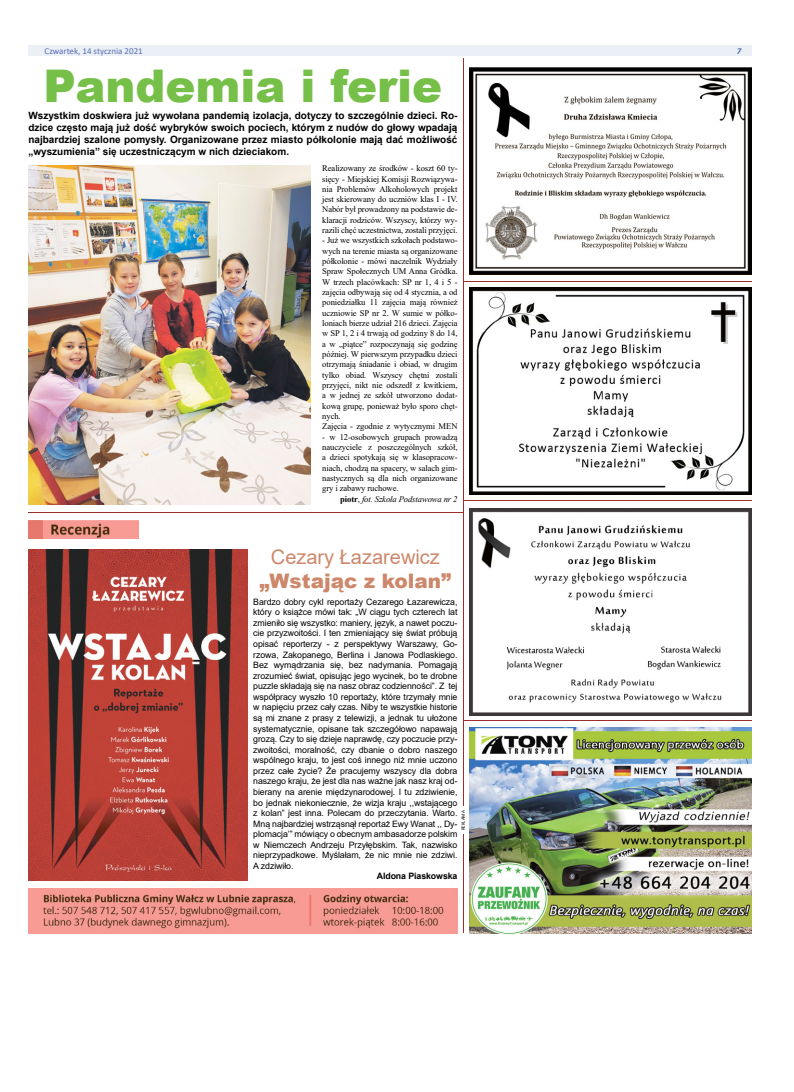
<style>
.page{position:relative;width:794px;height:1092px;background:#fff}
.page>*{position:absolute;margin:0;border:0;box-sizing:border-box;transform-origin:0 0}
.t1{font:900 45px "Arial";color:#76c049}
.t2{font:20px "Arial";color:#cd876a}
.t3{font:900 20px "Arial";color:#cd876a}
.t4{font:700 10px/12px "Arial";color:#000;text-align:justify}
.t5{font:9px "Calibri";color:#5570b6}
.t6{font:italic 700 9px "Calibri";color:#5570b6}
.t7{font:8.8px/10.6px "Arial";letter-spacing:-.01em;color:#000;text-align:justify}
.t8{font:700 8.8px "Arial";letter-spacing:-.01em;color:#000}
.t9{font:8.6px/10.3px "Times New Roman";letter-spacing:-.01em;color:#000;text-align:justify}
.t10{font:italic 8.6px "Times New Roman";letter-spacing:-.01em;color:#000}
.t11{font:5px "Calibri";color:#000}
.s1{font-weight:700;font-style:normal}
.s2{font-style:normal}
</style>
<div class="page">
<div style="left:28px;top:45px;width:723px;height:11px;background:#ebeff6"></div>
<hr style="left:463px;top:59px;width:1px;height:874px;background:#9e2e2d">
<hr style="left:463px;top:720px;width:288px;height:1px;background:#9e2e2d">
<hr style="left:463px;top:500px;width:288px;height:1px;background:#9e2e2d">
<hr style="left:463px;top:281px;width:288px;height:1px;background:#9e2e2d">
<img style="left:469px;top:68px;width:282px;height:206px">
<img style="left:28px;top:165px;width:282px;height:340px">
<hr style="left:28px;top:512px;width:435px;height:1px;background:#9e2e2d">
<img style="left:28px;top:888px;width:429px;height:45px">
<img style="left:28px;top:520px;width:111px;height:18px">
<img style="left:28px;top:549px;width:219px;height:331px">
<img style="left:469px;top:727px;width:282px;height:206px">
<img style="left:469px;top:288px;width:282px;height:206px">
<img style="left:469px;top:508px;width:282px;height:207px">
<hr style="left:461px;top:806px;width:4px;height:27px;background:#fff">
<p class="t5" style="left:45px;top:44px;width:100px">Czwartek, 14 stycznia 2021</p>
<p class="t6" style="left:736px;top:44px;width:6px">7</p>
<h1 class="t1" style="left:44px;top:53px;width:400px">Pandemia i ferie</h1>
<p class="t4" style="left:28px;top:109px;width:431px">Wszystkim doskwiera już wywołana pandemią izolacja, dotyczy to szczególnie dzieci. Ro&shy;dzice często mają już dość wybryków swoich pociech, którym z nudów do głowy wpadają najbardziej szalone pomysły. Organizowane przez miasto półkolonie mają dać możliwość „wyszumienia” się uczestniczącym w nich dzieciakom.</p>
<p class="t9" style="left:322px;top:163px;width:137px">Realizowany ze środków - koszt 60 ty&shy;sięcy - Miejskiej Komisji Rozwiązywa&shy;nia Problemów Alkoholowych projekt jest skierowany do uczniów klas I - IV.<br>Nabór był prowadzony na podstawie de&shy;klaracji rodziców. Wszyscy, którzy wy&shy;razili chęć uczestnictwa, zostali przyjęci.</p>
<p class="t9" style="left:322px;top:235px;width:137px;text-align:left">- Już we wszystkich szkołach podstawo&shy;wych na terenie miasta są organizowane półkolonie - mówi naczelnik Wydziały Spraw Społecznych UM Anna Gródka.<br>W trzech placówkach: SP nr 1, 4 i 5 - zajęcia odbywają się od 4 stycznia, a od poniedziałku 11 zajęcia mają również uczniowie SP nr 2. W sumie w półko&shy;loniach bierze udział 216 dzieci. Zajęcia w SP 1, 2 i 4 trwają od godziny 8 do 14, a w „piątce” rozpoczynają się godzinę później. W pierwszym przypadku dzieci otrzymają śniadanie i obiad, w drugim tylko obiad. Wszyscy chętni zostali przyjęci, nikt nie odszedł z kwitkiem, a w jednej ze szkół utworzono dodat&shy;kową grupę, ponieważ było sporo chęt&shy;nych.<br>Zajęcia - zgodnie z wytycznymi MEN</p>
<p class="t9" style="left:322px;top:431px;width:137px">- w 12-osobowych grupach prowadzą nauczyciele z poszczególnych szkół, a dzieci spotykają się w klasopracow&shy;niach, chodzą na spacery, w salach gim&shy;nastycznych są dla nich organizowane gry i zabawy ruchowe.</p>
<p class="t10" style="left:340px;top:493px;width:119px"><span class="s1">piotr</span><span class="s2">,</span> fot. Szkoła Podstawowa nr 2</p>
<h2 class="t2" style="left:271px;top:543px;width:170px">Cezary Łazarewicz</h2>
<h2 class="t3" style="left:260px;top:566px;width:193px">„Wstając z kolan”</h2>
<p class="t7" style="left:253px;top:596px;width:206px">Bardzo dobry cykl reportaży Cezarego Łazarewicza, który o książce mówi tak: „W ciągu tych czterech lat zmieniło się wszystko: maniery, język, a nawet poczu&shy;cie przyzwoitości. I ten zmieniający się świat próbują opisać reporterzy - z perspektywy Warszawy, Go&shy;rzowa, Zakopanego, Berlina i Janowa Podlaskiego.<br>Bez wymądrzania się, bez nadymania. Pomagają zrozumieć świat, opisując jego wycinek, bo te drobne puzzle składają się na nasz obraz codzienności”. Z tej współpracy wyszło 10 reportaży, które trzymały mnie w napięciu przez cały czas. Niby te wszystkie historie są mi znane z prasy z telewizji, a jednak tu ułożone systematycznie, opisane tak szczegółowo napawają grozą. Czy to się dzieje naprawdę, czy poczucie przy&shy;zwoitości, moralność, czy dbanie o dobro naszego wspólnego kraju, to jest coś innego niż mnie uczono przez całe życie? Że pracujemy wszyscy dla dobra naszego kraju, że jest dla nas ważne jak nasz kraj od&shy;bierany na arenie międzynarodowej. I tu zdziwienie, bo jednak niekoniecznie, że wizja kraju ,,wstającego z kolan” jest inna. Polecam do przeczytania. Warto.<br>Mną najbardziej wstrząsnął reportaż Ewy Wanat ,, Dy&shy;plomacja’” mówiący o obecnym ambasadorze polskim w Niemczech Andrzeju Przyłębskim. Tak, nazwisko nieprzypadkowe. Myślałam, że nic mnie nie zdziwi.<br>A zdziwiło.</p>
<p class="t8" style="left:377px;top:870px;width:82px">Aldona Piaskowska</p>
<p class="t11" style="left:460px;top:830px;width:21px;rotate:-90deg">REKLAMA</p>
</div>
